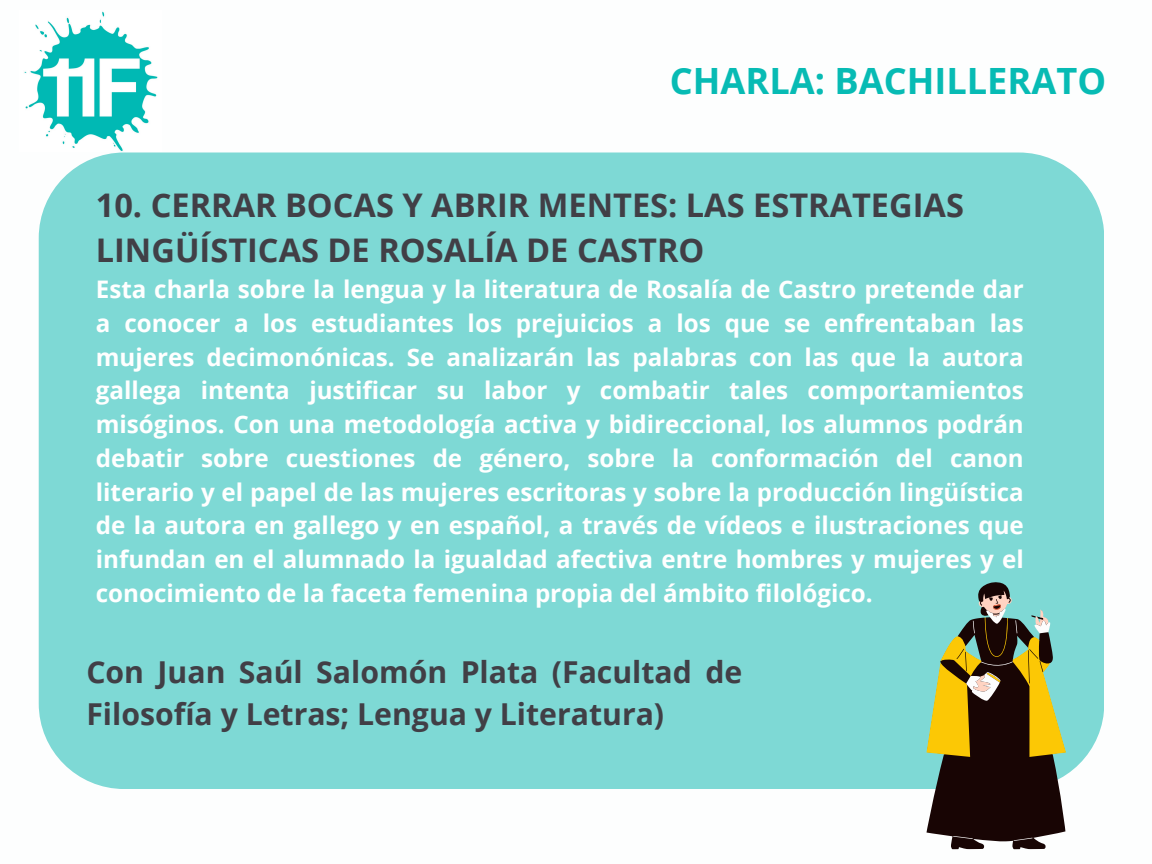
<style>
.page{position:relative;width:1152px;height:864px;background:#fff}
.page>*{position:absolute;margin:0;border:0;box-sizing:border-box;transform-origin:0 0}
.t1{font:700 36.15px "Open Sans";color:#07bbb4}
.t2{font:700 32.55px/45px "Open Sans";color:#413f46}
.t3{font:700 30.15px/41.7px "Open Sans";color:#413f46}
.t4{font:700 24.15px/33.8px "Open Sans";color:#fff;text-align:justify}
</style>
<div class="page">
<div style="left:39px;top:153px;width:1065px;height:636px;background:#7ed9d5;border-radius:85px"></div>
<img style="left:24px;top:11px;width:134px;height:140px">
<svg style="left:926px;top:582px;width:140px;height:267px"></svg>
<h2 class="t1" style="left:670px;top:56px;width:438px">CHARLA: BACHILLERATO</h2>
<h1 class="t2" style="left:96px;top:182px;width:870px">10. CERRAR BOCAS Y ABRIR MENTES: LAS ESTRATEGIAS<br>LINGÜÍSTICAS DE ROSALÍA DE CASTRO</h1>
<p class="t4" style="left:96px;top:272px;width:930px">Esta charla sobre la lengua y la literatura de Rosalía de Castro pretende dar a conocer a los estudiantes los prejuicios a los que se enfrentaban las mujeres decimonónicas. Se analizarán las palabras con las que la autora gallega intenta justificar su labor y combatir tales comportamientos misóginos. Con una metodología activa y bidireccional, los alumnos podrán debatir sobre cuestiones de género, sobre la conformación del canon literario y el papel de las mujeres escritoras y sobre la producción lingüística de la autora en gallego y en español, a través de vídeos e ilustraciones que infundan en el alumnado la igualdad afectiva entre hombres y mujeres y el conocimiento de la faceta femenina propia del ámbito filológico.</p>
<p class="t3" style="left:86px;top:650px;width:657px">Con Juan Saúl Salomón Plata (Facultad de<br>Filosofía y Letras; Lengua y Literatura)</p>
</div>
